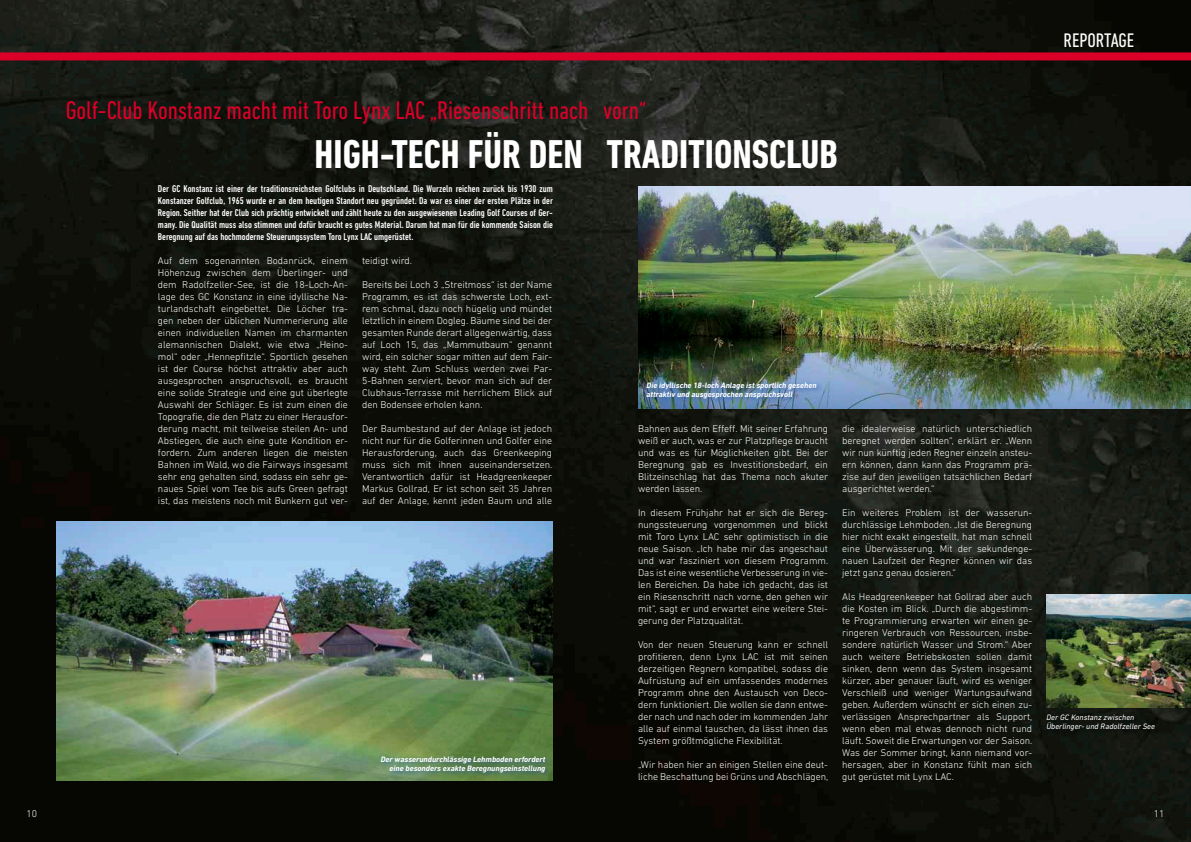
<style>
.page{position:relative;width:1191px;height:842px;background:#fff}
.page>*{position:absolute;margin:0;border:0;box-sizing:border-box;transform-origin:0 0}
.t1{font:700 condensed 41px "DIN Next LT Pro";color:#fff}
.t2{font:condensed 26px "DIN Next LT Pro";color:#db0028}
.t3{font:condensed 20px "DIN Next LT Pro";color:#fff}
.t4{font:300 10px/12px "DIN Next LT Pro";color:#fff;text-align:justify}
.t5{font:500 condensed 10px/12px "DIN Next LT Pro";color:#fff;text-align:justify}
.t6{font:italic 700 8px/9px "DIN Next LT Pro";letter-spacing:-.005em;color:#fff;text-align:right}
.t7{font:italic 8px/9px "DIN Next LT Pro";color:#fff}
</style>
<div class="page">
<img style="left:0;top:0;width:1191px;height:842px">
<div style="left:1044px;top:712px;width:117px;height:25px;background:#10130e"></div>
<img style="left:638px;top:186px;width:553px;height:222px">
<img style="left:57px;top:522px;width:496px;height:258px">
<img style="left:1046px;top:594px;width:145px;height:113px">
<div style="left:378px;top:754px;width:174px;height:25px;background:#2e5ca8;opacity:.82"></div>
<div style="left:644px;top:380px;width:178px;height:25px;background:#2e5ca8;opacity:.82"></div>
<div style="left:0;top:52px;width:1191px;height:8px;background:#db0028"></div>
<h3 class="t3" style="left:1063px;top:29px;width:72px">REPORTAGE</h3>
<h2 class="t2" style="left:66px;top:95px;width:582px">Golf-Club Konstanz macht mit Toro Lynx LAC „Riesenschritt nach vorn“</h2>
<h1 class="t1" style="left:315px;top:131px;width:525px">HIGH-TECH FÜR DEN TRADITIONSCLUB</h1>
<p class="t5" style="left:158px;top:183px;width:396px">Der GC Konstanz ist einer der traditionsreichsten Golfclubs in Deutschland. Die Wurzeln reichen zurück bis 1930 zum Konstanzer Golfclub, 1965 wurde er an dem heutigen Standort neu gegründet. Da war es einer der ersten Plätze in der Region. Seither hat der Club sich prächtig entwickelt und zählt heute zu den ausgewiesenen Leading Golf Courses of Ger&shy;many. Die Qualität muss also stimmen und dafür braucht es gutes Material. Darum hat man für die kommende Saison die Beregnung auf das hochmoderne Steuerungssystem Toro Lynx LAC umgerüstet.</p>
<p class="t4" style="left:158px;top:254px;width:191px">Auf dem sogenannten Bodanrück, einem Höhenzug zwischen dem Überlinger- und dem Radolfzeller-See, ist die 18-Loch-An&shy;lage des GC Konstanz in eine idyllische Na&shy;turlandschaft eingebettet. Die Löcher tra&shy;gen neben der üblichen Nummerierung alle einen individuellen Namen im charmanten alemannischen Dialekt, wie etwa „Heino&shy;mol“ oder „Hennepfitzle“. Sportlich gesehen ist der Course höchst attraktiv aber auch ausgesprochen anspruchsvoll, es braucht eine solide Strategie und eine gut überlegte Auswahl der Schläger. Es ist zum einen die Topografie, die den Platz zu einer Herausfor&shy;derung macht, mit teilweise steilen An- und Abstiegen, die auch eine gute Kondition er&shy;fordern. Zum anderen liegen die meisten Bahnen im Wald, wo die Fairways insgesamt sehr eng gehalten sind, sodass ein sehr ge&shy;naues Spiel vom Tee bis aufs Green gefragt ist, das meistens noch mit Bunkern gut ver-</p>
<p class="t4" style="left:362px;top:254px;width:52px">teidigt wird.</p>
<p class="t4" style="left:362px;top:278px;width:191px">Bereits bei Loch 3 „Streitmoss“ ist der Name Programm, es ist das schwerste Loch, ext&shy;rem schmal, dazu noch hügelig und mündet letztlich in einem Dogleg. Bäume sind bei der gesamten Runde derart allgegenwärtig, dass auf Loch 15, das „Mammutbaum“ genannt wird, ein solcher sogar mitten auf dem Fair&shy;way steht. Zum Schluss werden zwei Par-5-Bahnen serviert, bevor man sich auf der Clubhaus-Terrasse mit herrlichem Blick auf den Bodensee erholen kann.</p>
<p class="t4" style="left:362px;top:422px;width:192px">Der Baumbestand auf der Anlage ist jedoch nicht nur für die Golferinnen und Golfer eine Herausforderung, auch das Greenkeeping muss sich mit ihnen auseinandersetzen.<br>Verantwortlich dafür ist Headgreenkeeper Markus Gollrad, Er ist schon seit 35 Jahren auf der Anlage, kennt jeden Baum und alle</p>
<p class="t6" style="left:381px;top:755px;width:166px">Der wasserundurchlässige Lehmboden erfordert eine besonders exakte Beregnungseinstellung</p>
<p class="t6" style="left:646px;top:381px;width:171px;text-align:left">Die idyllische 18-loch Anlage ist sportlich gesehen attraktiv und ausgesprochen anspruchsvoll</p>
<p class="t4" style="left:638px;top:422px;width:191px">Bahnen aus dem Effeff. Mit seiner Erfahrung weiß er auch, was er zur Platzpflege braucht und was es für Möglichkeiten gibt. Bei der Beregnung gab es Investitionsbedarf, ein Blitzeinschlag hat das Thema noch akuter werden lassen.</p>
<p class="t4" style="left:638px;top:506px;width:192px">In diesem Frühjahr hat er sich die Bereg&shy;nungssteuerung vorgenommen und blickt mit Toro Lynx LAC sehr optimistisch in die neue Saison. „Ich habe mir das angeschaut und war fasziniert von diesem Programm.<br>Das ist eine wesentliche Verbesserung in vie&shy;len Bereichen. Da habe ich gedacht, das ist ein Riesenschritt nach vorne, den gehen wir mit“, sagt er und erwartet eine weitere Stei&shy;gerung der Platzqualität.</p>
<p class="t4" style="left:638px;top:638px;width:191px">Von der neuen Steuerung kann er schnell profitieren, denn Lynx LAC ist mit seinen derzeitigen Regnern kompatibel, sodass die Aufrüstung auf ein umfassendes modernes Programm ohne den Austausch von Deco&shy;dern funktioniert. Die wollen sie dann entwe&shy;der nach und nach oder im kommenden Jahr alle auf einmal tauschen, da lässt ihnen das System größtmögliche Flexibilität.</p>
<p class="t4" style="left:638px;top:758px;width:192px">„Wir haben hier an einigen Stellen eine deut&shy;liche Beschattung bei Grüns und Abschlägen,</p>
<p class="t4" style="left:842px;top:422px;width:191px">die idealerweise natürlich unterschiedlich beregnet werden sollten“, erklärt er. „Wenn wir nun künftig jeden Regner einzeln ansteu&shy;ern können, dann kann das Programm prä&shy;zise auf den jeweiligen tatsächlichen Bedarf ausgerichtet werden.“</p>
<p class="t4" style="left:842px;top:506px;width:191px">Ein weiteres Problem ist der wasserun&shy;durchlässige Lehmboden. „Ist die Beregnung hier nicht exakt eingestellt, hat man schnell eine Überwässerung. Mit der sekundenge&shy;nauen Laufzeit der Regner können wir das jetzt ganz genau dosieren.“</p>
<p class="t4" style="left:842px;top:590px;width:192px">Als Headgreenkeeper hat Gollrad aber auch die Kosten im Blick. „Durch die abgestimm&shy;te Programmierung erwarten wir einen ge&shy;ringeren Verbrauch von Ressourcen, insbe&shy;sondere natürlich Wasser und Strom.“ Aber auch weitere Betriebskosten sollen damit sinken, denn wenn das System insgesamt kürzer, aber genauer läuft, wird es weniger Verschleiß und weniger Wartungsaufwand geben. Außerdem wünscht er sich einen zu&shy;verlässigen Ansprechpartner als Support, wenn eben mal etwas dennoch nicht rund läuft. Soweit die Erwartungen vor der Saison.<br>Was der Sommer bringt, kann niemand vor&shy;hersagen, aber in Konstanz fühlt man sich gut gerüstet mit Lynx LAC.</p>
<p class="t7" style="left:1046px;top:713px;width:110px">Der GC Konstanz zwischen<br>Überlinger- und Radolfzeller See</p>
<p class="t4" style="left:27px;top:808px;width:12px">10</p>
<p class="t4" style="left:1153px;top:808px;width:12px">11</p>
</div>
